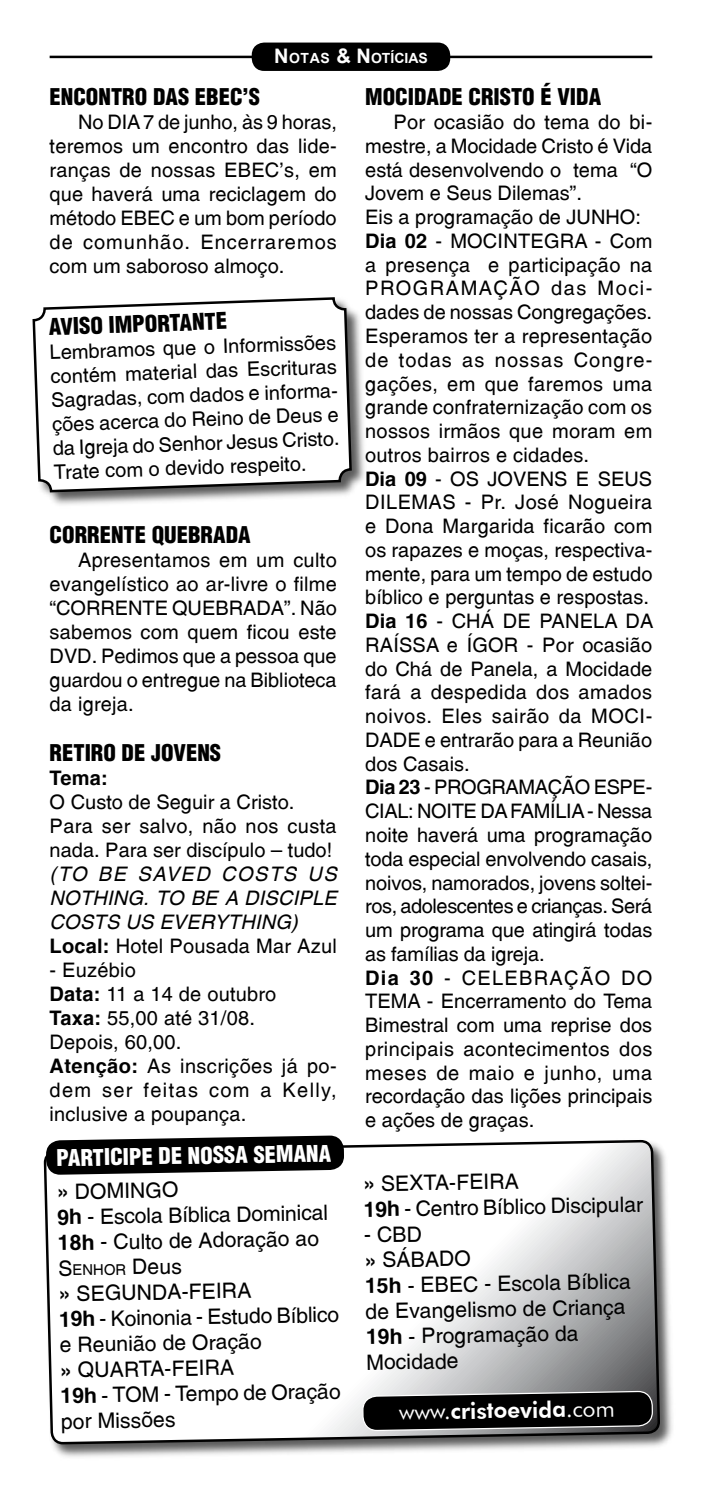
<style>
.page{position:relative;width:702px;height:1489px;background:#fff}
.page>*{position:absolute;margin:0;border:0;box-sizing:border-box;transform-origin:0 0}
.t1{font:22.5px "Switzerland Cond Black Plain";color:#000}
.t2{font:22.5px "Switzerland Cond Black Plain";color:#fff}
.t3{font:800 22.5px "Futura BT";color:#fff}
.t4{font:21.25px/25.5px "Switzerland Plain";color:#000}
.t5{font:20px/23.8px "Switzerland Plain";color:#000}
.t6{font:italic 20px/24px "Switzerland";letter-spacing:.01em;color:#000;text-align:justify}
.t7{font:700 20px "Switzerland";color:#000}
.t8{font:700 14px "Arial";color:#fff}
.s1{font-size:20px}
.s2{font-family:"Switzerland";font-weight:700}
.s3{font-size:15px}
.s4{font-weight:400}
</style>
<div class="page">
<hr style="left:50px;top:56px;width:602px;height:2px;background:#000">
<div style="left:30px;top:295px;width:338px;height:213px;background:#000;opacity:.65"></div>
<svg style="left:31px;top:295px;width:322px;height:213px"></svg>
<div style="left:253px;top:44px;width:196px;height:26px;background:#000;border-radius:11px"></div>
<div style="left:252px;top:43px;width:198px;height:28px;border:2px solid #000;border-radius:11px"></div>
<div style="left:42px;top:1137px;width:634px;height:323px;background:#000;opacity:.65"></div>
<svg style="left:45px;top:1140px;width:614px;height:320px"></svg>
<svg style="left:46px;top:1135px;width:298px;height:39px;background:#212121"></svg>
<svg style="left:362px;top:1391px;width:291px;height:39px;background:#212121"></svg>
<p class="t8" style="left:274px;top:49px;width:155px"><span class="s1">N</span> OTAS <span class="s1">&amp; N</span> OTÍCIAS</p>
<p class="t1" style="left:365px;top:83px;width:237px">MOCIDADE CRISTO É VIDA</p>
<p class="t5" style="left:365px;top:110px;width:289px;text-indent:28px">Por ocasião do tema do bi&shy;mestre, a Mocidade Cristo é Vida está desenvolvendo o tema “O<br>Jovem e Seus Dilemas”.<br>Eis a programação de Junho</p>
<p class="t1" style="left:50px;top:83px;width:212px">ENCONTRO DAS EBEC’S</p>
<p class="t5" style="left:78px;top:110px;width:41px">No dia</p>
<p class="t5" style="left:50px;top:110px;width:289px;text-align:justify;text-indent:94px">7 de junho, às 9 horas, teremos um encontro das lide&shy;ranças de nossas EBEC’s, em que haverá uma reciclagem do método EBEC e um bom período de comunhão. Encerraremos com um saboroso almoço.</p>
<p class="t5" style="left:365px;top:205px;width:290px;text-indent:270px">:<br><span class="s2">Dia 02</span> - MOCINTEGRA - Com a presença e participação na<br>PROGRAMAÇÃO das Moci&shy;dades de nossas Congregações.<br>Esperamos ter a representação de todas as nossas Congre&shy;gações, em que faremos uma grande confraternização com os nossos irmãos que moram em outros bairros e cidades.<br><span class="s2">Dia 09</span> - OS JOVENS E SEUS<br>DILEMAS - Pr. José Nogueira e Dona Margarida ficarão com os rapazes e moças, respectiva&shy;mente, para um tempo de estudo bíblico e perguntas e respostas.<br><span class="s2">Dia 16</span> - CHÁ DE PANELA DA<br>RAÍSSA e ÍGOR - Por ocasião do Chá de Panela, a Mocidade fará a despedida dos amados noivos. Eles sairão da MOCI-<br>DADE e entrarão para a Reunião dos Casais.<br><span class="s2">Dia 23</span> - PROGRAMAÇÃO ESPE-<br>CIAL: NOITE DA FAMÍLIA - Nessa noite haverá uma programação toda especial envolvendo casais, noivos, namorados, jovens soltei&shy;ros, adolescentes e crianças. Será um programa que atingirá todas as famílias da igreja.<br><span class="s2">Dia 30</span> - CELEBRAÇÃO DO<br>TEMA - Encerramento do Tema<br>Bimestral com uma reprise dos principais acontecimentos dos meses de maio e junho, uma recordação das lições principais e ações de graças.</p>
<p class="t1" style="left:48px;top:313px;width:180px;rotate:-2deg">AVISO IMPORTANTE</p>
<p class="t5" style="left:49px;top:340px;width:291px;rotate:-2deg">Lembramos que o Informissões contém material das Escrituras<br>Sagradas, com dados e informa&shy;ções acerca do Reino de Deus e da Igreja do Senhor Jesus Cristo.<br>Trate com o devido respeito.</p>
<p class="t1" style="left:50px;top:520px;width:203px">CORRENTE QUEBRADA</p>
<p class="t5" style="left:50px;top:547px;width:289px;text-align:justify;text-indent:28px">Apresentamos em um culto evangelístico ao ar-livre o filme “CORRENTE QUEBRADA”. Não sabemos com quem ficou este DVD. Pedimos que a pessoa que guardou o entregue na Biblioteca da igreja.</p>
<p class="t1" style="left:50px;top:738px;width:173px">RETIRO DE JOVENS</p>
<p class="t7" style="left:50px;top:765px;width:60px">Tema:</p>
<p class="t5" style="left:50px;top:789px;width:288px">O Custo de Seguir a Cristo.<br>Para ser salvo, não nos custa nada. Para ser discípulo – tudo!</p>
<p class="t6" style="left:50px;top:861px;width:288px">(TO BE SAVED COSTS US NOTHING. TO BE A DISCIPLE COSTS US EVERYTHING)</p>
<p class="t5" style="left:50px;top:934px;width:289px"><span class="s2">Local:</span> Hotel Pousada Mar Azul</p>
<p class="t5" style="left:50px;top:957px;width:288px">- Euzébio<br><span class="s2">Data:</span> 11 a 14 de outubro<br><span class="s2">Taxa:</span> 55,00 até 31/08.<br>Depois, 60,00.<br><span class="s2">Atenção:</span> As inscrições já po&shy;dem ser feitas com a Kelly, inclusive a poupança.</p>
<p class="t2" style="left:56px;top:1143px;width:276px;rotate:-1deg">PARTICIPE DE NOSSA SEMANA</p>
<p class="t4" style="left:57px;top:1178px;width:272px;rotate:-1deg"><span class="s2">»</span> Domingo<br><span class="s2">9h</span> - Escola Bíblica Dominical<br><span class="s2">18h</span> - Culto de Adoração ao<br>S<span class="s3">enhor</span> Deus<br><span class="s2">»</span> Segunda</p>
<p class="t4" style="left:58px;top:1280px;width:282px;text-indent:123px;rotate:-1deg">-feira<br><span class="s2">19h</span> - Koinonia - Estudo Bíblico e Reunião de Oração<br><span class="s2">»</span> Quarta</p>
<p class="t4" style="left:60px;top:1357px;width:282px;text-indent:104px;rotate:-1deg">-feira<br><span class="s2">19h</span> - TOM - Tempo de Oração por Missões</p>
<p class="t4" style="left:363px;top:1170px;width:281px;rotate:-1deg"><span class="s2">»</span> Sexta -feira<br><span class="s2">19h</span> - Centro Bíblico Discipular</p>
<p class="t4" style="left:364px;top:1221px;width:267px;rotate:-1deg">- CBD<br><span class="s2">»</span> Sábado<br><span class="s2">15h</span> - EBEC - Escola Bíblica de Evangelismo de Criança<br><span class="s2">19h</span> - Programação da<br>Mocidade</p>
<p class="t3" style="left:399px;top:1398px;width:217px;rotate:-1deg"><span class="s4">www.</span>cristoevida<span class="s4">.com</span></p>
</div>
